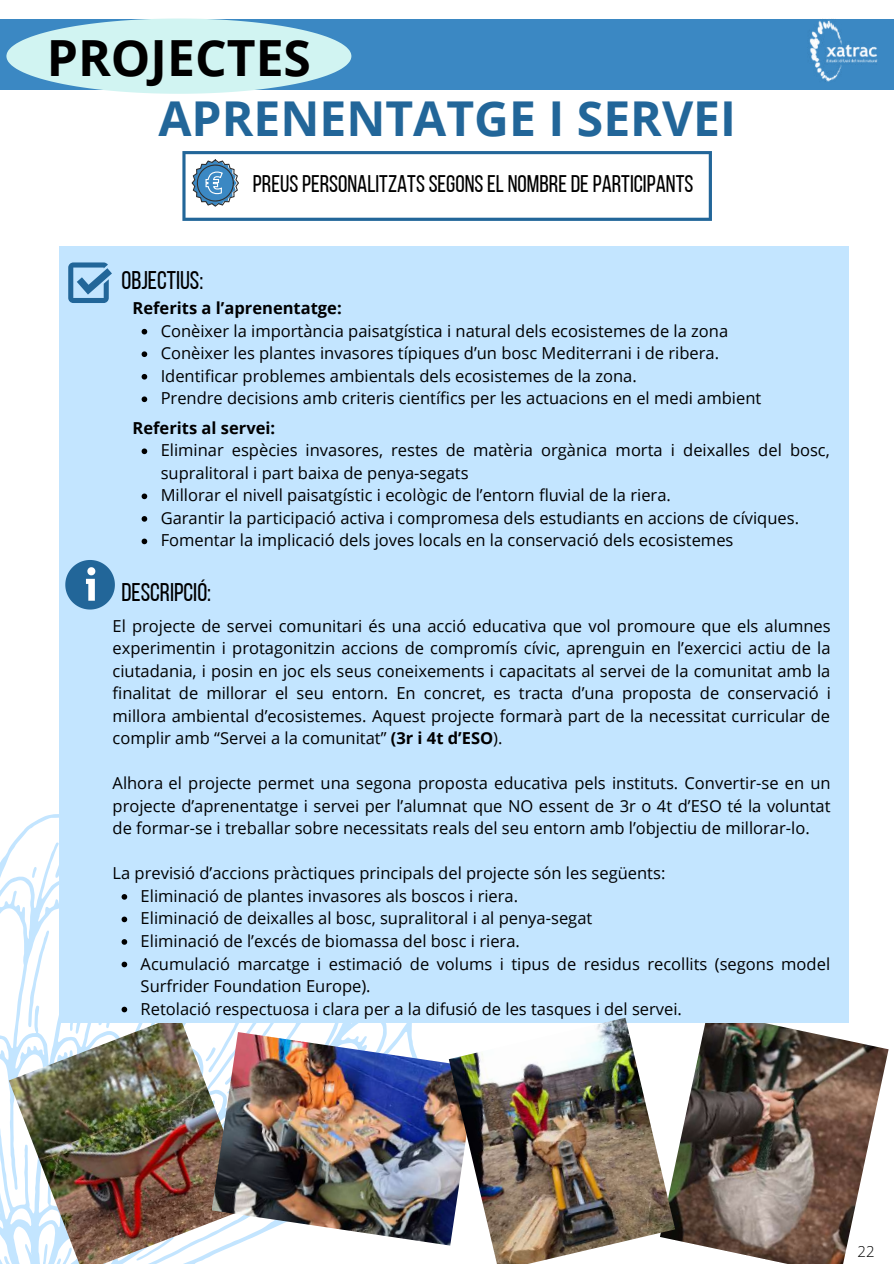
<style>
.page{position:relative;width:894px;height:1264px;background:#fff}
.page>*{position:absolute;margin:0;border:0;box-sizing:border-box;transform-origin:0 0}
.t1{font:700 49.8px "Open Sans";color:#000}
.t2{font:700 48px "Open Sans";color:#269}
.t3{font:25.5px "Bebas Neue";color:#000}
.t4{font:24px "Bebas Neue";color:#000}
.t5{font:16.5px/22.5px "Open Sans";color:#000}
.t6{font:700 16.5px "Open Sans";color:#000}
.t7{font:300 15px "Open Sans";color:#000}
.s1{font-family:"Open Sans";font-weight:800;font-size:29.4px;color:rgb(0 0 0/0)}
.s2{font-weight:700}
</style>
<div class="page">
<div style="left:0;top:19px;width:893px;height:70px;background:#3b88c3"></div>
<img style="left:675px;top:1011px;width:213px;height:252px">
<svg style="left:0;top:814px;width:429px;height:449px"></svg>
<svg style="left:55px;top:835px;width:4px;height:43px"></svg>
<svg style="left:32px;top:866px;width:5px;height:12px"></svg>
<svg style="left:28px;top:930px;width:21px;height:85px"></svg>
<img style="left:9px;top:1015px;width:244px;height:248px">
<div style="left:59px;top:247px;width:789px;height:775px;background:#c3e5ff"></div>
<svg style="left:68px;top:262px;width:44px;height:41px"></svg>
<svg style="left:65px;top:560px;width:50px;height:49px"></svg>
<img style="left:809px;top:20px;width:69px;height:62px">
<svg style="left:6px;top:19px;width:345px;height:75px"></svg>
<img style="left:70px;top:894px;width:316px;height:331px">
<img style="left:211px;top:1032px;width:237px;height:213px">
<img style="left:448px;top:1017px;width:227px;height:246px">
<svg style="left:182px;top:151px;width:529px;height:70px"></svg>
<svg style="left:141px;top:329px;width:6px;height:5px"></svg>
<svg style="left:141px;top:351px;width:6px;height:6px"></svg>
<svg style="left:141px;top:374px;width:6px;height:5px"></svg>
<svg style="left:141px;top:396px;width:6px;height:6px"></svg>
<svg style="left:141px;top:448px;width:6px;height:6px"></svg>
<svg style="left:141px;top:493px;width:6px;height:6px"></svg>
<svg style="left:141px;top:516px;width:6px;height:5px"></svg>
<svg style="left:141px;top:538px;width:6px;height:6px"></svg>
<h1 class="t1" style="left:47px;top:23px;width:266px">PROJECTES</h1>
<h2 class="t2" style="left:158px;top:85px;width:579px">APRENENTATGE I SERVEI</h2>
<h3 class="t4" style="left:205px;top:174px;width:489px"><span class="s1">€</span> PREUSPERSONALITZATSSEGONSEL NOMBREDEPARTICIPANTS</h3>
<h3 class="t3" style="left:121px;top:270px;width:83px">OBJECTIUS:</h3>
<p class="t5" style="left:161px;top:319px;width:602px">Conèixer la importància paisatgística i natural dels ecosistemes de la zona Conèixer les plantes invasores típiques d’un bosc Mediterrani i de ribera.<br>Identificar problemes ambientals dels ecosistemes de la zona.<br>Prendre decisions amb criteris científics per les actuacions en el medi ambient</p>
<p class="t6" style="left:132px;top:296px;width:210px">Referits a l’aprenentatge:</p>
<p class="t6" style="left:132px;top:416px;width:144px">Referits al servei:</p>
<p class="t5" style="left:161px;top:438px;width:670px">Eliminar espècies invasores, restes de matèria orgànica morta i deixalles del bosc, supralitoral i part baixa de penya-segats<br>Millorar el nivell paisatgístic i ecològic de l’entorn fluvial de la riera.<br>Garantir la participació activa i compromesa dels estudiants en accions de cíviques.<br>Fomentar la implicació dels joves locals en la conservació dels ecosistemes</p>
<h3 class="t3" style="left:121px;top:582px;width:91px">DESCRIPCIÓ:</h3>
<p class="t5" style="left:112px;top:614px;width:719px;text-align:justify">El projecte de servei comunitari és una acció educativa que vol promoure que els alumnes experimentin i protagonitzin accions de compromís cívic, aprenguin en l’exercici actiu de la ciutadania, i posin en joc els seus coneixements i capacitats al servei de la comunitat amb la finalitat de millorar el seu entorn. En concret, es tracta d’una proposta de conservació i millora ambiental d’ecosistemes. Aquest projecte formarà part de la necessitat curricular de complir amb “Servei a la comunitat” <span class="s2">(3r i 4t d’ESO</span>).</p>
<p class="t5" style="left:112px;top:771px;width:719px;text-align:justify">Alhora el projecte permet una segona proposta educativa pels instituts. Convertir-se en un projecte d’aprenentatge i servei per l’alumnat que NO essent de 3r o 4t d’ESO té la voluntat de formar-se i treballar sobre necessitats reals del seu entorn amb l’objectiu de millorar-lo.</p>
<p class="t5" style="left:112px;top:861px;width:554px">La previsió d’accions pràctiques principals del projecte són les següents:</p>
<p class="t5" style="left:141px;top:884px;width:690px">Eliminació de plantes invasores als boscos i riera.<br>Eliminació de deixalles al bosc, supralitoral i al penya-segat<br>Eliminació de l’excés de biomassa del bosc i riera.<br>Acumulació marcatge i estimació de volums i tipus de residus recollits (segons model Surfrider Foundation Europe).<br>Retolació respectuosa i clara per a la difusió de les tasques i del servei.</p>
<p class="t7" style="left:857px;top:1240px;width:19px">22</p>
</div>
